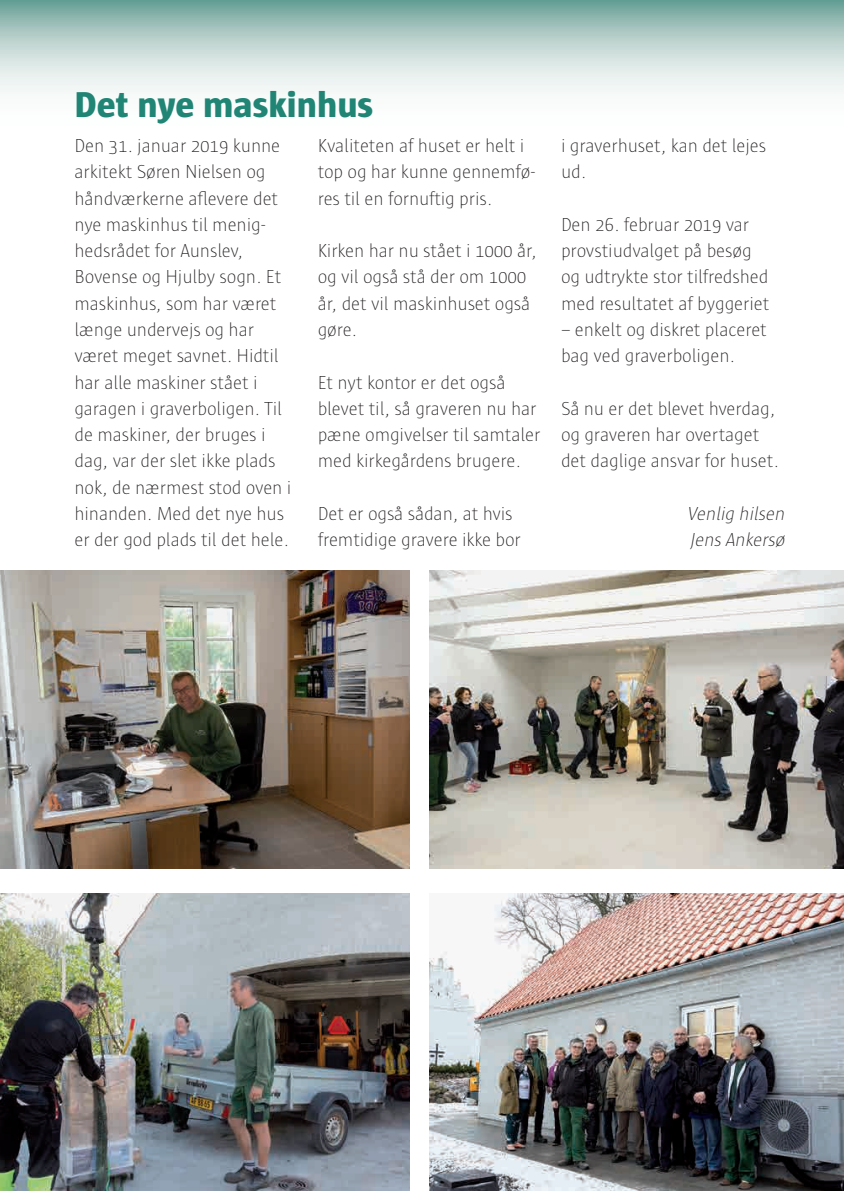
<style>
.page{position:relative;width:844px;height:1191px;background:#fff}
.page>*{position:absolute;margin:0;border:0;box-sizing:border-box;transform-origin:0 0}
.t1{font:800 36.75px "Sun";color:#208575}
.t2{font:200 19.25px/26.2px "Sun";letter-spacing:-.01em;color:#231f20}
.t3{font:italic 200 19.25px "Sun";color:#231f20}
</style>
<div class="page">
<svg style="left:0;top:0;width:843px;height:92px;background:#bbd3ce"></svg>
<img style="left:429px;top:893px;width:414px;height:298px">
<img style="left:429px;top:570px;width:414px;height:298px">
<img style="left:0;top:893px;width:409px;height:298px">
<img style="left:0;top:570px;width:409px;height:298px">
<p class="t1" style="left:74px;top:84px;width:300px">Det nye maskinhus</p>
<p class="t2" style="left:74px;top:133px;width:218px">Den 31. januar 2019 kunne arkitekt Søren Nielsen og håndværkerne aflevere det nye maskinhus til menig&shy;hedsrådet for Aunslev,<br>Bovense og Hjulby sogn. Et maskinhus, som har været længe undervejs og har været meget savnet. Hidtil har alle maskiner stået i garagen i graverboligen. Til de maskiner, der bruges i dag, var der slet ikke plads nok, de nærmest stod oven i hinanden. Med det nye hus er der god plads til det hele.</p>
<p class="t2" style="left:317px;top:133px;width:218px">Kvaliteten af huset er helt i top og har kunne gennemfø&shy;res til en fornuftig pris.</p>
<p class="t2" style="left:317px;top:238px;width:221px">Kirken har nu stået i 1000 år, og vil også stå der om 1000 år, det vil maskinhuset også gøre.</p>
<p class="t2" style="left:317px;top:369px;width:224px">Et nyt kontor er det også blevet til, så graveren nu har pæne omgivelser til samtaler med kirkegårdens brugere.</p>
<p class="t2" style="left:317px;top:500px;width:205px">Det er også sådan, at hvis fremtidige gravere ikke bor</p>
<p class="t2" style="left:561px;top:133px;width:207px">i graverhuset, kan det lejes ud.</p>
<p class="t2" style="left:561px;top:211px;width:210px">Den 26. februar 2019 var provstiudvalget på besøg og udtrykte stor tilfredshed med resultatet af byggeriet</p>
<p class="t2" style="left:561px;top:316px;width:207px">– enkelt og diskret placeret bag ved graverboligen.</p>
<p class="t2" style="left:561px;top:395px;width:219px">Så nu er det blevet hverdag, og graveren har overtaget det daglige ansvar for huset.</p>
<p class="t3" style="left:686px;top:503px;width:102px">Venlig hilsen</p>
<p class="t3" style="left:689px;top:529px;width:100px">Jens Ankersø</p>
</div>
